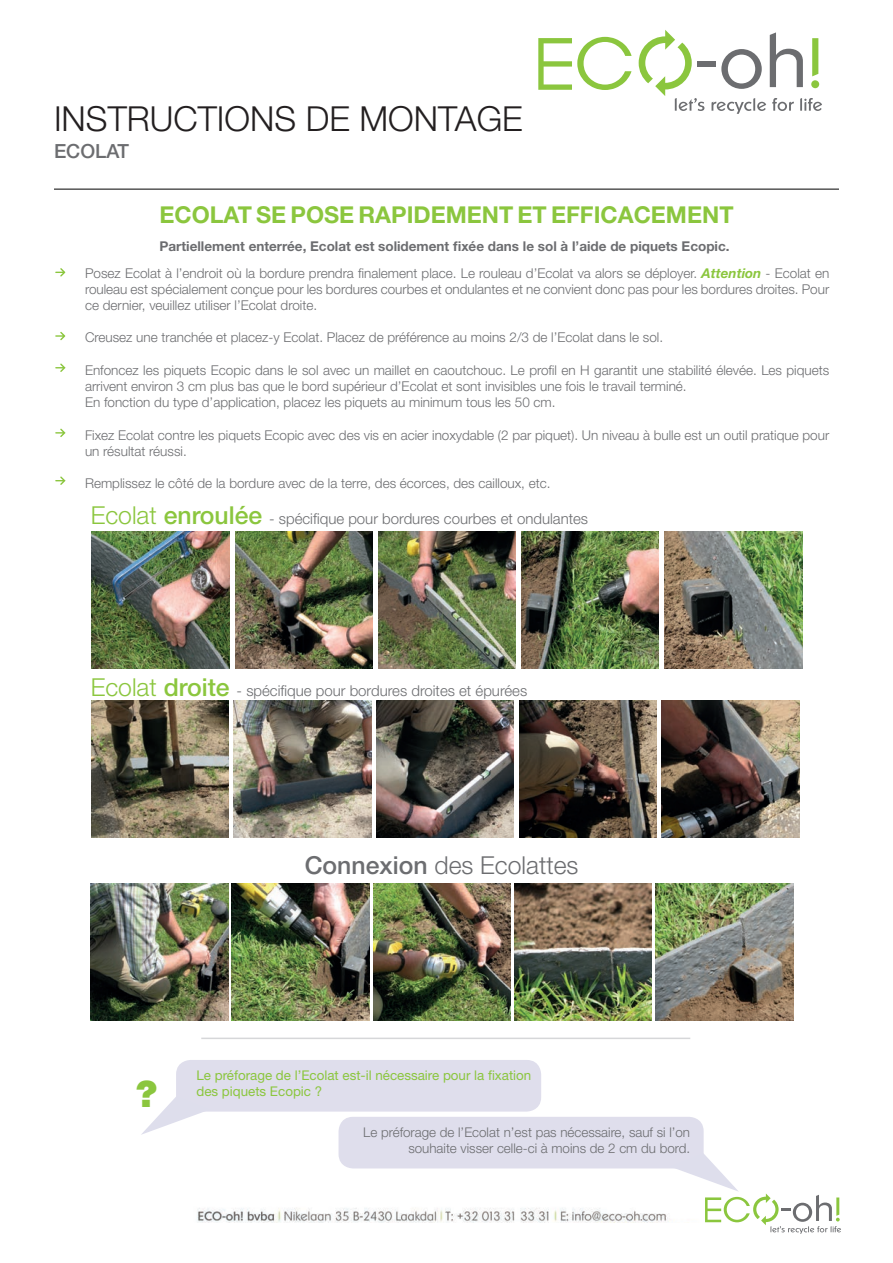
<style>
.page{position:relative;width:893px;height:1263px;background:#fff}
.page>*{position:absolute;margin:0;border:0;box-sizing:border-box;transform-origin:0 0}
.t1{font:900 36.45px "Helvetica Neue LT Std";color:#8bc63e}
.t2{font:300 34.5px "Helvetica Neue LT Std";color:#231f20}
.t3{font:300 24.75px "Helvetica Neue LT Std";color:#6c6d70}
.t4{font:700 23.25px "Helvetica Neue LT Std";color:#8bc63e}
.t5{font:500 19.5px "Helvetica Neue LT Std";color:#6c6d70}
.t6{font:300 15px "Helvetica Neue LT Std";color:#6c6d70}
.t7{font:300 13.5px/16.2px "Helvetica Neue LT Std";color:#6c6d70}
.t8{font:700 13.5px "Helvetica Neue LT Std";color:#6c6d70}
.t9{font:300 13.35px/16px "Helvetica Neue LT Std";color:#6c6d70;text-align:right}
.t10{font:13.35px/16px "Helvetica Neue LT Std";color:#8bc63e}
.s1{font-weight:700;font-style:italic;color:#8bc63e}
.s2{font-size:24.75px;color:#8bc63e}
.s3{font-weight:500;font-size:24.75px;color:#8bc63e}
.s4{font-weight:500}
</style>
<div class="page">
<img style="left:197px;top:1208px;width:471px;height:15px">
<svg style="left:538px;top:37px;width:94px;height:53px"></svg>
<svg style="left:639px;top:30px;width:183px;height:84px"></svg>
<hr style="left:54px;top:189px;width:785px;height:1px;background:#000">
<svg style="left:55px;top:268px;width:10px;height:9px"></svg>
<svg style="left:55px;top:332px;width:10px;height:8px"></svg>
<svg style="left:55px;top:363px;width:11px;height:9px"></svg>
<svg style="left:55px;top:429px;width:11px;height:8px"></svg>
<svg style="left:55px;top:476px;width:11px;height:9px"></svg>
<img style="left:91px;top:883px;width:137px;height:137px">
<img style="left:232px;top:883px;width:137px;height:137px">
<img style="left:373px;top:883px;width:138px;height:137px">
<img style="left:514px;top:883px;width:138px;height:137px">
<img style="left:656px;top:883px;width:137px;height:137px">
<img style="left:91px;top:700px;width:137px;height:138px">
<img style="left:234px;top:700px;width:137px;height:138px">
<img style="left:376px;top:700px;width:138px;height:138px">
<img style="left:519px;top:700px;width:137px;height:138px">
<img style="left:662px;top:700px;width:137px;height:138px">
<img style="left:92px;top:531px;width:137px;height:138px">
<img style="left:235px;top:531px;width:138px;height:138px">
<img style="left:378px;top:531px;width:138px;height:138px">
<img style="left:521px;top:531px;width:138px;height:138px">
<img style="left:665px;top:531px;width:137px;height:138px">
<div style="left:176px;top:1060px;width:365px;height:51px;background:#dfdeec;border-radius:15px"></div>
<svg style="left:141px;top:1097px;width:69px;height:38px"></svg>
<div style="left:339px;top:1117px;width:365px;height:51px;background:#dfdeec;border-radius:15px"></div>
<svg style="left:670px;top:1154px;width:171px;height:80px"></svg>
<hr style="left:201px;top:1037px;width:489px;height:2px;background:#d6d7d9">
<h2 class="t2" style="left:54px;top:98px;width:470px">INSTRUCTIONS DE MONTAGE</h2>
<h3 class="t5" style="left:54px;top:139px;width:77px">ECOLAT</h3>
<h3 class="t4" style="left:159px;top:200px;width:576px">ECOLAT SE POSE RAPIDEMENT ET EFFICACEMENT</h3>
<p class="t8" style="left:159px;top:238px;width:572px">Partiellement enterrée, Ecolat est solidement fixée dans le sol à l’aide de piquets Ecopic.</p>
<p class="t7" style="left:85px;top:264px;width:746px;text-align:justify">Posez Ecolat à l’endroit où la bordure prendra finalement place. Le rouleau d’Ecolat va alors se déployer. <span class="s1">Attention</span> - Ecolat en rouleau est spécialement conçue pour les bordures courbes et ondulantes et ne convient donc pas pour les bordures droites. Pour ce dernier, veuillez utiliser l’Ecolat droite.</p>
<p class="t7" style="left:85px;top:329px;width:579px">Creusez une tranchée et placez-y Ecolat. Placez de préférence au moins 2/3 de l’Ecolat dans le sol.</p>
<p class="t7" style="left:85px;top:362px;width:746px">Enfoncez les piquets Ecopic dans le sol avec un maillet en caoutchouc. Le profil en H garantit une stabilité élevée. Les piquets arrivent environ 3 cm plus bas que le bord supérieur d’Ecolat et sont invisibles une fois le travail terminé.<br>En fonction du type d’application, placez les piquets au minimum tous les 50 cm.</p>
<p class="t7" style="left:85px;top:426px;width:746px">Fixez Ecolat contre les piquets Ecopic avec des vis en acier inoxydable (2 par piquet). Un niveau à bulle est un outil pratique pour un résultat réussi.</p>
<p class="t7" style="left:85px;top:475px;width:467px">Remplissez le côté de la bordure avec de la terre, des écorces, des cailloux, etc.</p>
<p class="t6" style="left:91px;top:510px;width:499px"><span class="s2">Ecolat</span> <span class="s3">enroulée</span> - spécifique pour bordures courbes et ondulantes</p>
<p class="t6" style="left:91px;top:681px;width:438px"><span class="s2">Ecolat</span> <span class="s3">droite</span> - spécifique pour bordures droites et épurées</p>
<h3 class="t3" style="left:305px;top:850px;width:275px"><span class="s4">Connexion</span> des Ecolattes</h3>
<h1 class="t1" style="left:136px;top:1072px;width:22px">?</h1>
<p class="t10" style="left:196px;top:1067px;width:336px">Le préforage de l’Ecolat est-il nécessaire pour la fixation des piquets Ecopic ?</p>
<p class="t9" style="left:363px;top:1124px;width:328px">Le préforage de l’Ecolat n’est pas nécessaire, sauf si l’on souhaite visser celle-ci à moins de 2 cm du bord.</p>
</div>
